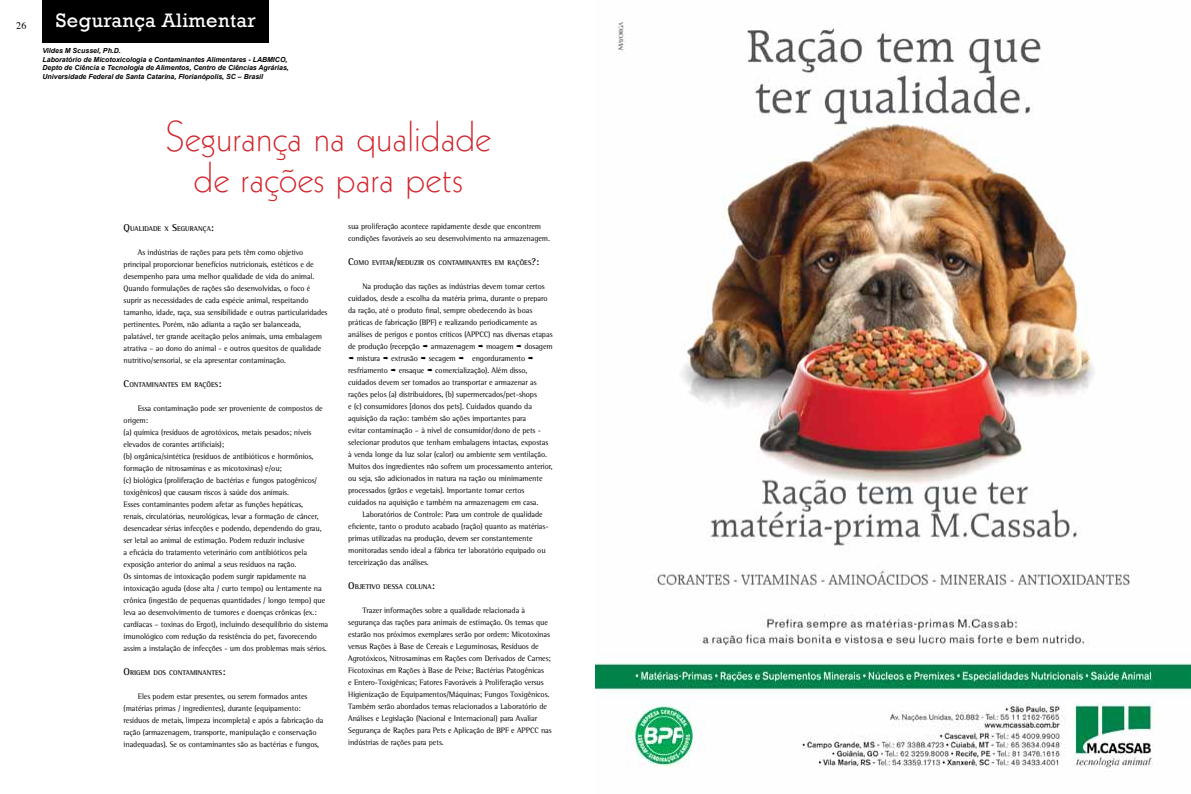
<style>
.page{position:relative;width:1191px;height:794px;background:#fff}
.page>*{position:absolute;margin:0;border:0;box-sizing:border-box;transform-origin:0 0}
.t1{font:42px/41px "Geometric 231 BT Light C";color:#d2232a;text-align:center}
.t2{font:20px "Rockwell";letter-spacing:.02em;color:#fff}
.t3{font:10px "Times";color:#000}
.t4{font:8px/12px "Rotis Semi Serif";letter-spacing:-.01em;color:#000}
.t5{font:italic 700 7px/8.4px "Arial";color:#000}
.t6{font:700 7px "Rotis Semi Serif";color:#000}
.s1{font-size:10px}
</style>
<div class="page">
<div style="left:43px;top:0;width:226px;height:43px;background:#000"></div>
<img style="left:595px;top:22px;width:596px;height:747px">
<p class="t3" style="left:16px;top:16px;width:12px">26</p>
<h2 class="t2" style="left:56px;top:9px;width:201px">Segurança Alimentar</h2>
<p class="t5" style="left:43px;top:47px;width:248px">Vildes M Scussel, Ph.D.<br>Laboratório de Micotoxicologia e Contaminantes Alimentares - LABMICO, Depto de Ciência e Tecnologia de Alimentos, Centro de Ciências Agrárias, Universidade Federal de Santa Catarina, Florianópolis, SC – Brasil</p>
<h1 class="t1" style="left:166px;top:115px;width:327px">Segurança na qualidade de rações para pets</h1>
<p class="t6" style="left:124px;top:224px;width:92px"><span class="s1">Q</span>UALIDADE X <span class="s1">S</span>EGURANÇA<span class="s1">:</span></p>
<p class="t4" style="left:124px;top:246px;width:205px;text-indent:14px">As indústrias de rações para pets têm como objetivo principal proporcionar benefícios nutricionais, estéticos e de desempenho para uma melhor qualidade de vida do animal.<br>Quando formulações de rações são desenvolvidas, o foco é suprir as necessidades de cada espécie animal, respeitando tamanho, idade, raça, sua sensibilidade e outras particularidades pertinentes. Porém, não adianta a ração ser balanceada, palatável, ter grande aceitação pelos animais, uma embalagem atrativa – ao dono do animal - e outros quesitos de qualidade nutritivo/sensorial, se ela apresentar contaminação.</p>
<p class="t6" style="left:124px;top:380px;width:99px"><span class="s1">C</span>ONTAMINANTES EM RAÇÕES<span class="s1">:</span></p>
<p class="t4" style="left:124px;top:402px;width:206px;text-indent:14px">Essa contaminação pode ser proveniente de compostos de origem:<br>(a) química (resíduos de agrotóxicos, metais pesados; níveis elevados de corantes artificiais);<br>(b) orgânica/sintética (resíduos de antibióticos e hormônios, formação de nitrosaminas e as micotoxinas) e/ou;<br>(c) biológica (proliferação de bactérias e fungos patogênicos/ toxigênicos) que causam riscos à saúde dos animais.<br>Esses contaminantes podem afetar as funções hepáticas,<br>renais, circulatórias, neurológicas, levar a formação de câncer, desencadear sérias infecções e podendo, dependendo do grau, ser letal ao animal de estimação. Podem reduzir inclusive<br>a eficácia do tratamento veterinário com antibióticos pela exposição anterior do animal a seus resíduos na ração.<br>Os sintomas de intoxicação podem surgir rapidamente na intoxicação aguda (dose alta / curto tempo) ou lentamente na crônica (ingestão de pequenas quantidades / longo tempo) que leva ao desenvolvimento de tumores e doenças crônicas (ex.: cardíacas – toxinas do Ergot), incluindo desequilíbrio do sistema imunológico com redução da resistência do pet, favorecendo assim a instalação de infecções - um dos problemas mais sérios.</p>
<p class="t6" style="left:124px;top:668px;width:103px"><span class="s1">O</span>RIGEM DOS CONTAMINANTES<span class="s1">:</span></p>
<p class="t4" style="left:124px;top:690px;width:201px;text-indent:14px">Eles podem estar presentes, ou serem formados antes (matérias primas / ingredientes), durante (equipamento: resíduos de metais, limpeza incompleta) e após a fabricação da ração (armazenagem, transporte, manipulação e conservação inadequadas). Se os contaminantes são as bactérias e fungos,</p>
<p class="t4" style="left:348px;top:220px;width:203px">sua proliferação acontece rapidamente desde que encontrem condições favoráveis ao seu desenvolvimento na armazenagem.</p>
<p class="t6" style="left:348px;top:259px;width:193px"><span class="s1">C</span>OMO EVITAR<span class="s1">/</span>REDUZIR OS CONTAMINANTES EM RAÇÕES<span class="s1">?:</span></p>
<p class="t4" style="left:348px;top:280px;width:206px;text-indent:14px">Na produção das rações as indústrias devem tomar certos cuidados, desde a escolha da matéria prima, durante o preparo da ração, até o produto final, sempre obedecendo às boas práticas de fabricação (BPF) e realizando periodicamente as análises de perigos e pontos críticos (APPCC) nas diversas etapas de produção (recepção</p>
<p class="t4" style="left:431px;top:340px;width:46px">armazenagem</p>
<p class="t4" style="left:486px;top:340px;width:29px">moagem</p>
<p class="t4" style="left:524px;top:340px;width:30px">dosagem</p>
<p class="t4" style="left:357px;top:352px;width:25px">mistura</p>
<p class="t4" style="left:391px;top:352px;width:28px">extrusão</p>
<p class="t4" style="left:429px;top:352px;width:29px">secagem</p>
<p class="t4" style="left:472px;top:352px;width:54px">engorduramento</p>
<p class="t4" style="left:348px;top:364px;width:41px">resfriamento</p>
<p class="t4" style="left:399px;top:364px;width:27px">ensaque</p>
<p class="t4" style="left:348px;top:364px;width:206px;text-indent:87px">comercialização). Além disso, cuidados devem ser tomados ao transportar e armazenar as rações pelos (a) distribuidores, (b) supermercados/pet-shops<br>e (c) consumidores [donos dos pets]. Cuidados quando da aquisição da ração: também são ações importantes para<br>evitar contaminação – à nível de consumidor/dono de pets - selecionar produtos que tenham embalagens intactas, expostas à venda longe da luz solar (calor) ou ambiente sem ventilação.<br>Muitos dos ingredientes não sofrem um processamento anterior, ou seja, são adicionados in natura na ração ou minimamente processados (grãos e vegetais). Importante tomar certos cuidados na aquisição e também na armazenagem em casa.</p>
<p class="t4" style="left:348px;top:508px;width:202px;text-indent:14px">Laboratórios de Controle: Para um controle de qualidade eficiente, tanto o produto acabado (ração) quanto as matérias&shy;primas utilizadas na produção, devem ser constantemente monitoradas sendo ideal a fábrica ter laboratório equipado ou terceirização das análises.</p>
<p class="t6" style="left:348px;top:583px;width:88px"><span class="s1">O</span>BJETIVO DESSA COLUNA<span class="s1">:</span></p>
<p class="t4" style="left:348px;top:604px;width:205px;text-indent:14px">Trazer informações sobre a qualidade relacionada à segurança das rações para animais de estimação. Os temas que estarão nos próximos exemplares serão por ordem: Micotoxinas versus Rações à Base de Cereais e Leguminosas, Resíduos de Agrotóxicos, Nitrosaminas em Rações com Derivados de Carnes; Ficotoxinas em Rações à Base de Peixe; Bactérias Patogênicas<br>e Entero-Toxigênicas; Fatores Favoráveis à Proliferação versus Higienização de Equipamentos/Máquinas; Fungos Toxigênicos.<br>Também serão abordados temas relacionados a Laboratório de Análises e Legislação (Nacional e Internacional) para Avaliar Segurança de Rações para Pets e Aplicação de BPF e APPCC nas indústrias de rações para pets.</p>
</div>
